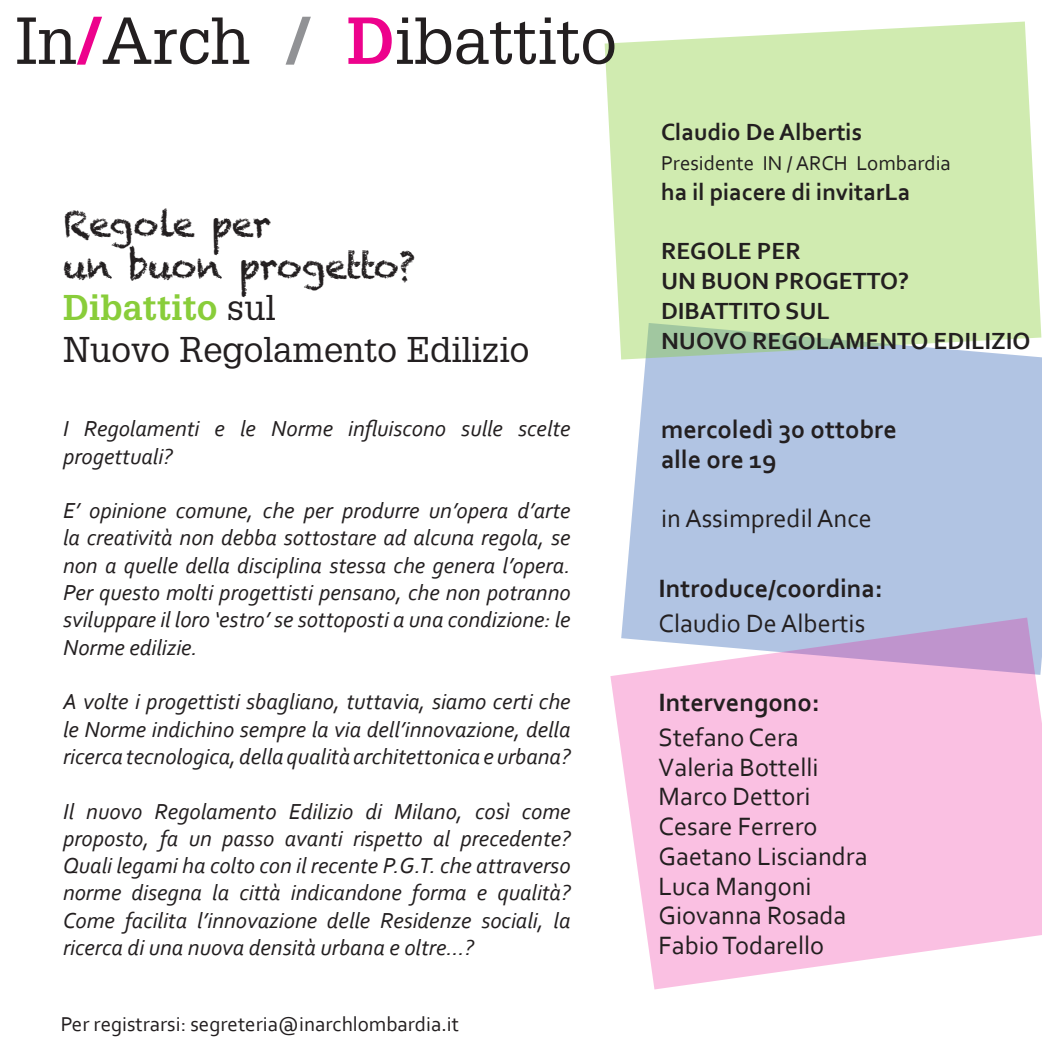
<style>
.page{position:relative;width:1042px;height:1042px;background:#fff}
.page>*{position:absolute;margin:0;border:0;box-sizing:border-box;transform-origin:0 0}
.t1{font:64.75px "Glypha LT Std";color:#231f20}
.t2{font:35px/42px "Glypha LT Std";color:#231f20}
.t3{font:35px/42px "Chalkduster";letter-spacing:-.02em;color:#231f20}
.t4{font:26.25px/29.8px "Corbel";color:#231f20}
.t5{font:700 26.25px/29.8px "Corbel";color:#231f20}
.t6{font:700 24.5px/29.8px "Corbel";color:#231f20}
.t7{font:italic 22.75px/27.3px "Corbel";color:#231f20;text-align:justify}
.t8{font:21px "Corbel";color:#231f20}
.s1{font-weight:900;color:#ed028c}
.s2{font-weight:900;color:#919295}
.s3{font-weight:700;color:#ed028c}
.s4{font-weight:700;color:#89cd3a}
</style>
<div class="page">
<div style="left:621px;top:332px;width:421px;height:285px;background:#b1c4e3"></div>
<svg style="left:610px;top:617px;width:432px;height:372px;background:#f3c6e5"></svg>
<svg style="left:604px;top:22px;width:437px;height:337px;background:#d1eab6"></svg>
<h1 class="t1" style="left:16px;top:2px;width:602px">In<span class="s1">/</span>Arch <span class="s2">/</span> <span class="s3">D</span>ibattito</h1>
<h2 class="t3" style="left:63px;top:203px;width:354px">Regole per<br>un buon progetto?</h2>
<h2 class="t2" style="left:63px;top:286px;width:468px"><span class="s4">Dibattito</span> sul<br>Nuovo Regolamento Edilizio</h2>
<p class="t7" style="left:63px;top:414px;width:509px">I Regolamenti e le Norme influiscono sulle scelte progettuali?</p>
<p class="t7" style="left:63px;top:496px;width:509px">E’ opinione comune, che per produrre un’opera d’arte la creatività non debba sottostare ad alcuna regola, se non a quelle della disciplina stessa che genera l’opera.<br>Per questo molti progettisti pensano, che non potranno sviluppare il loro ‘estro’ se sottoposti a una condizione: le Norme edilizie.</p>
<p class="t7" style="left:63px;top:687px;width:509px">A volte i progettisti sbagliano, tuttavia, siamo certi che le Norme indichino sempre la via dell’innovazione, della ricerca tecnologica, della qualità architettonica e urbana?</p>
<p class="t7" style="left:63px;top:797px;width:509px">Il nuovo Regolamento Edilizio di Milano, così come proposto, fa un passo avanti rispetto al precedente?<br>Quali legami ha colto con il recente P.G.T. che attraverso norme disegna la città indicandone forma e qualità?<br>Come facilita l’innovazione delle Residenze sociali, la ricerca di una nuova densità urbana e oltre...?</p>
<p class="t8" style="left:61px;top:1011px;width:400px">Per registrarsi: segreteria@inarchlombardia.it</p>
<p class="t6" style="left:661px;top:117px;width:203px">Claudio De Albertis</p>
<p class="t8" style="left:661px;top:150px;width:291px">Presidente IN / ARCH Lombardia</p>
<p class="t6" style="left:661px;top:176px;width:251px">ha il piacere di invitarLa</p>
<p class="t6" style="left:661px;top:236px;width:371px">REGOLE PER<br>UN BUON PROGETTO?<br>DIBATTITO SUL<br>NUOVO REGOLAMENTO EDILIZIO</p>
<p class="t5" style="left:661px;top:414px;width:237px">mercoledì 30 ottobre alle ore 19</p>
<p class="t4" style="left:661px;top:503px;width:212px">in Assimpredil Ance</p>
<p class="t5" style="left:658px;top:573px;width:225px">Introduce/coordina:</p>
<p class="t4" style="left:658px;top:608px;width:208px">Claudio De Albertis</p>
<p class="t5" style="left:658px;top:686px;width:163px">Intervengono:</p>
<p class="t4" style="left:658px;top:721px;width:210px">Stefano Cera<br>Valeria Bottelli<br>Marco Dettori<br>Cesare Ferrero<br>Gaetano Lisciandra<br>Luca Mangoni<br>Giovanna Rosada<br>Fabio Todarello</p>
</div>
